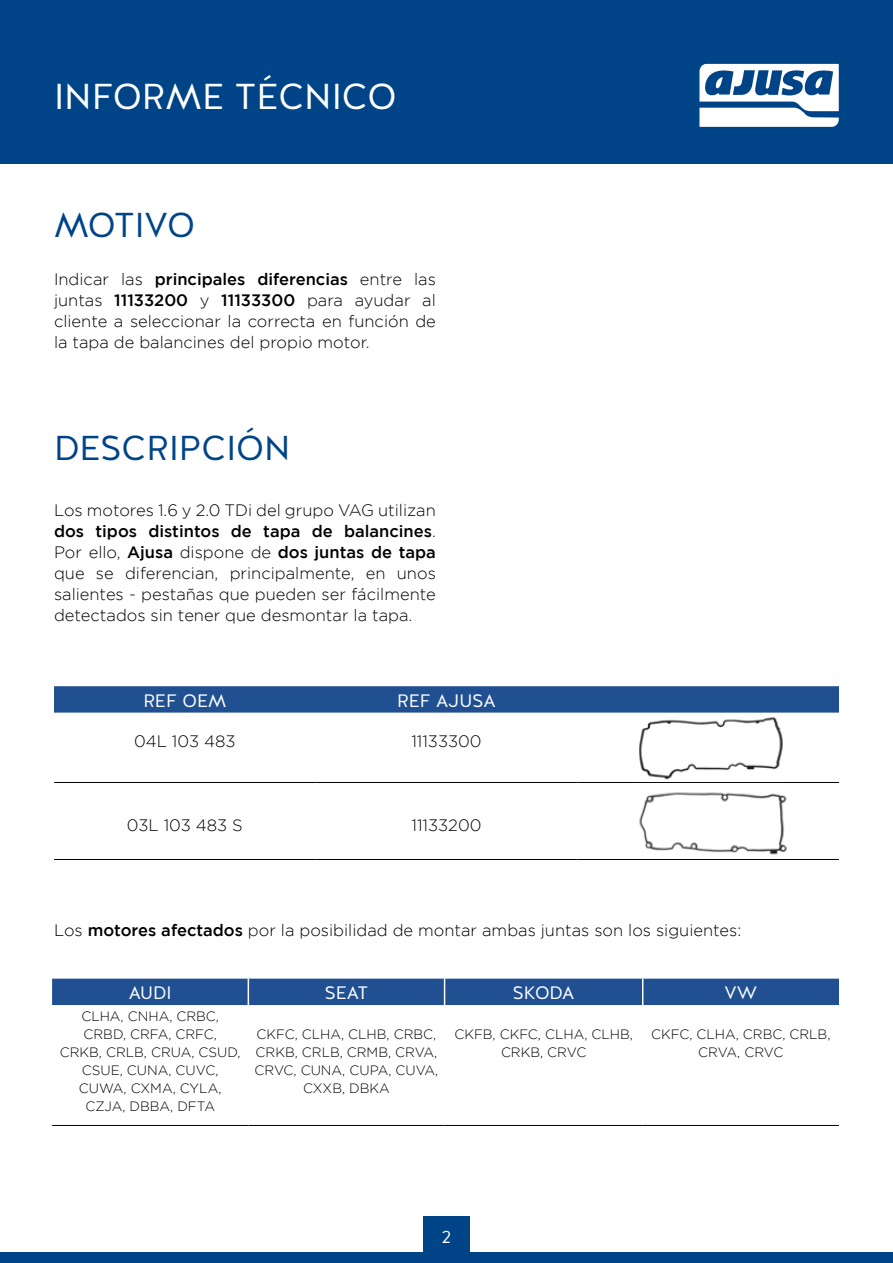
<style>
.page{position:relative;width:893px;height:1263px;background:#fff}
.page>*{position:absolute;margin:0;border:0;box-sizing:border-box;transform-origin:0 0}
.t1{font:36px "Halis GR";color:#fff}
.t2{font:34.5px "Halis GR";color:#048}
.t3{font:18px "Halis GR";color:#fff}
.t4{font:300 16.5px/21px "Gotham";color:#000;text-align:justify}
.t5{font:300 13.5px/18px "Gotham";color:#000;text-align:center}
.s1{font-weight:500}
</style>
<div class="page">
<div style="left:0;top:0;width:893px;height:163px;background:#048"></div>
<svg style="left:699px;top:64px;width:140px;height:63px"></svg>
<div style="left:0;top:1252px;width:893px;height:11px;background:#048"></div>
<div style="left:423px;top:1216px;width:47px;height:46px;background:#048"></div>
<img style="left:639px;top:792px;width:148px;height:63px">
<svg style="left:54px;top:686px;width:785px;height:27px;background:#245394"></svg>
<hr style="left:54px;top:782px;width:262px;height:1px;background:#000">
<hr style="left:316px;top:782px;width:261px;height:1px;background:#000">
<hr style="left:577px;top:782px;width:262px;height:1px;background:#000">
<hr style="left:54px;top:859px;width:262px;height:1px;background:#000">
<hr style="left:316px;top:859px;width:261px;height:1px;background:#000">
<hr style="left:577px;top:859px;width:262px;height:1px;background:#000">
<div style="left:52px;top:979px;width:787px;height:26px;background:#205092"></div>
<hr style="left:52px;top:1125px;width:196px;height:1px;background:#000">
<hr style="left:248px;top:1125px;width:197px;height:1px;background:#000">
<hr style="left:445px;top:1125px;width:198px;height:1px;background:#000">
<hr style="left:643px;top:1125px;width:196px;height:1px;background:#000">
<img style="left:639px;top:717px;width:144px;height:63px">
<h1 class="t1" style="left:54px;top:73px;width:344px">INFORME TÉCNICO</h1>
<h2 class="t2" style="left:54px;top:203px;width:143px">MOTIVO</h2>
<p class="t4" style="left:54px;top:268px;width:383px">Indicar las <span class="s1">principales diferencias</span> entre las juntas <span class="s1">11133200</span> y <span class="s1">11133300</span> para ayudar al cliente a seleccionar la correcta en función de la tapa de balancines del propio motor.</p>
<h2 class="t2" style="left:54px;top:426px;width:238px">DESCRIPCIÓN</h2>
<p class="t4" style="left:54px;top:499px;width:383px">Los motores 1.6 y 2.0 TDi del grupo VAG utilizan <span class="s1">dos tipos distintos de tapa de balancines</span>.<br>Por ello, <span class="s1">Ajusa</span> dispone de <span class="s1">dos juntas de tapa </span>que se diferencian, principalmente, en unos salientes - pestañas que pueden ser fácilmente detectados sin tener que desmontar la tapa.</p>
<p class="t3" style="left:143px;top:689px;width:84px">REF OEM</p>
<p class="t3" style="left:397px;top:689px;width:100px">REF AJUSA</p>
<p class="t4" style="left:134px;top:730px;width:103px">04L 103 483</p>
<p class="t4" style="left:411px;top:730px;width:72px">11133300</p>
<p class="t4" style="left:127px;top:814px;width:117px">03L 103 483 S</p>
<p class="t4" style="left:412px;top:814px;width:71px">11133200</p>
<p class="t4" style="left:54px;top:920px;width:689px">Los <span class="s1">motores afectados</span> por la posibilidad de montar ambas juntas son los siguientes:</p>
<p class="t3" style="left:129px;top:981px;width:45px">AUDI</p>
<p class="t3" style="left:325px;top:981px;width:45px">SEAT</p>
<p class="t3" style="left:513px;top:981px;width:63px">SKODA</p>
<p class="t3" style="left:724px;top:981px;width:34px">VW</p>
<p class="t5" style="left:60px;top:1007px;width:182px">CLHA, CNHA, CRBC,<br>CRBD, CRFA, CRFC,<br>CRKB, CRLB, CRUA, CSUD,<br>CSUE, CUNA, CUVC,<br>CUWA, CXMA, CYLA,<br>CZJA, DBBA, DFTA</p>
<p class="t5" style="left:255px;top:1025px;width:185px">CKFC, CLHA, CLHB, CRBC,<br>CRKB, CRLB, CRMB, CRVA,<br>CRVC, CUNA, CUPA, CUVA,<br>CXXB, DBKA</p>
<p class="t5" style="left:454px;top:1025px;width:180px">CKFB, CKFC, CLHA, CLHB,<br>CRKB, CRVC</p>
<p class="t5" style="left:651px;top:1025px;width:181px">CKFC, CLHA, CRBC, CRLB,<br>CRVA, CRVC</p>
<p class="t3" style="left:442px;top:1225px;width:11px">2</p>
</div>
